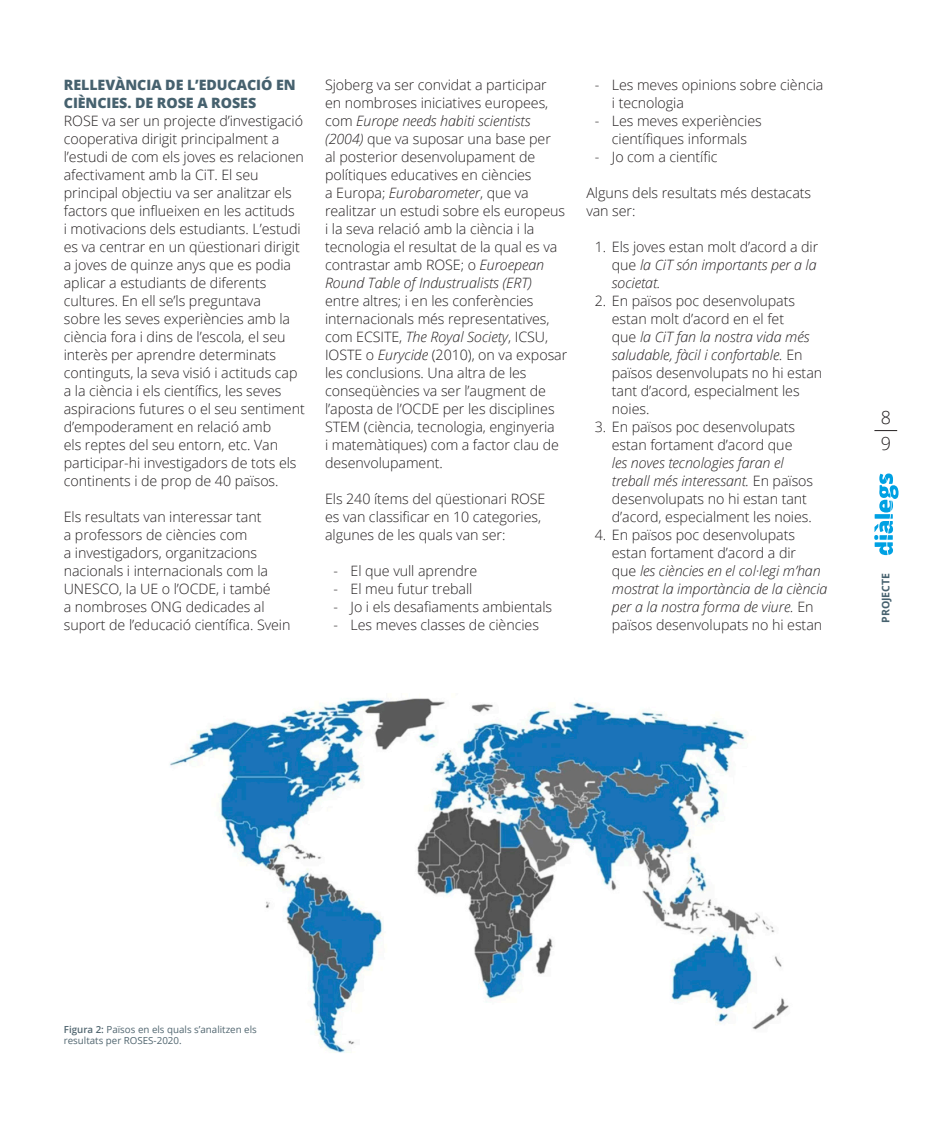
<style>
.page{position:relative;width:936px;height:1127px;background:#fff}
.page>*{position:absolute;margin:0;border:0;box-sizing:border-box;transform-origin:0 0}
.TEXTOS{font:300 18px "Open Sans";color:#231f20}
.TEXTOS-2{font:300 14.25px/18px "Open Sans";letter-spacing:-.005em;color:#231f20}
.TEXTOS-3{font:800 14.25px/18px "Open Sans";letter-spacing:-.005em;color:#46616e}
.t1{font:700 10.5px "Open Sans";color:#46616e}
.t2{font:9.75px/11.7px "Open Sans";color:#516670}
.s1{font-style:italic}
.s2{font-weight:600}
</style>
<div class="page">
<svg style="left:874px;top:473px;width:24px;height:82px"></svg>
<img style="left:170px;top:698px;width:619px;height:355px">
<svg style="left:874px;top:430px;width:23px;height:1px"></svg>
<p class="TEXTOS-3" style="left:64px;top:75px;width:233px">RELLEVÀNCIA DE L’EDUCACIÓ EN<br>CIÈNCIES. DE ROSE A ROSES</p>
<p class="TEXTOS-2" style="left:64px;top:111px;width:242px">ROSE va ser un projecte d’investigació cooperativa dirigit principalment a l’estudi de com els joves es relacionen afectivament amb la CiT. El seu principal objectiu va ser analitzar els factors que influeixen en les actituds<br>i motivacions dels estudiants. L’estudi es va centrar en un qüestionari dirigit a joves de quinze anys que es podia aplicar a estudiants de diferents cultures. En ell se’ls preguntava<br>sobre les seves experiències amb la ciència fora i dins de l’escola, el seu interès per aprendre determinats continguts, la seva visió i actituds cap a la ciència i els científics, les seves aspiracions futures o el seu sentiment d’empoderament en relació amb<br>els reptes del seu entorn, etc. Van participar-hi investigadors de tots els continents i de prop de 40 països.</p>
<p class="TEXTOS-2" style="left:64px;top:507px;width:228px">Els resultats van interessar tant<br>a professors de ciències com<br>a investigadors, organitzacions nacionals i internacionals com la<br>UNESCO, la UE o l’OCDE, i també<br>a nombroses ONG dedicades al suport de l’educació científica. Svein</p>
<p class="TEXTOS-2" style="left:325px;top:75px;width:244px">Sjoberg va ser convidat a participar<br>en nombroses iniciatives europees, com <span class="s1">Europe needs habiti scientists (2004)</span> que va suposar una base per<br>al posterior desenvolupament de polítiques educatives en ciències<br>a Europa; <span class="s1">Eurobarometer</span>, que va realitzar un estudi sobre els europeus i la seva relació amb la ciència i la tecnologia el resultat de la qual es va contrastar amb ROSE; o <span class="s1">Euroepean Round Table of Industrualists (ERT) </span>entre altres; i en les conferències internacionals més representatives, com ECSITE, <span class="s1">The Royal Society</span>, ICSU, IOSTE o <span class="s1">Eurycide</span> (2010), on va exposar les conclusions. Una altra de les conseqüències va ser l’augment de l’aposta de l’OCDE per les disciplines STEM (ciència, tecnologia, enginyeria<br>i matemàtiques) com a factor clau de desenvolupament.</p>
<p class="TEXTOS-2" style="left:325px;top:489px;width:222px">Els 240 ítems del qüestionari ROSE es van classificar en 10 categories, algunes de les quals van ser:</p>
<p class="TEXTOS-2" style="left:333px;top:561px;width:145px">- El que vull aprendre</p>
<p class="TEXTOS-2" style="left:333px;top:579px;width:140px">- El meu futur treball</p>
<p class="TEXTOS-2" style="left:333px;top:597px;width:220px">- Jo i els desafiaments ambientals</p>
<p class="TEXTOS-2" style="left:333px;top:615px;width:207px">- Les meves classes de ciències</p>
<p class="TEXTOS-2" style="left:612px;top:75px;width:213px;text-indent:-17px">- Les meves opinions sobre ciència i tecnologia</p>
<p class="TEXTOS-2" style="left:595px;top:111px;width:168px;text-align:center">- Les meves experiències científiques informals</p>
<p class="TEXTOS-2" style="left:595px;top:147px;width:124px">- Jo com a científic</p>
<p class="TEXTOS-2" style="left:586px;top:183px;width:226px">Alguns dels resultats més destacats van ser:</p>
<p class="TEXTOS-2" style="left:612px;top:237px;width:208px;text-align:justify;text-indent:-17px">1. Els joves estan molt d’acord a dir que <span class="s1">la CiT són importants per a la societat.</span></p>
<p class="TEXTOS-2" style="left:612px;top:291px;width:212px;text-indent:-17px">2. En països poc desenvolupats estan molt d’acord en el fet<br>que <span class="s1">la CiT fan la nostra vida més saludable, fàcil i confortable.</span> En països desenvolupats no hi estan tant d’acord, especialment les noies.</p>
<p class="TEXTOS-2" style="left:612px;top:417px;width:203px;text-indent:-17px">3. En països poc desenvolupats estan fortament d’acord que<br><span class="s1">les noves tecnologies faran el treball més interessant.</span> En països desenvolupats no hi estan tant d’acord, especialment les noies.</p>
<p class="TEXTOS-2" style="left:612px;top:525px;width:217px;text-indent:-17px">4. En països poc desenvolupats estan fortament d’acord a dir<br>que <span class="s1">les ciències en el col·legi m’han mostrat la importància de la ciència per a la nostra forma de viure.</span> En països desenvolupats no hi estan</p>
<p class="TEXTOS" style="left:880px;top:406px;width:12px">8</p>
<p class="TEXTOS" style="left:880px;top:431px;width:12px">9</p>
<p class="t1" style="left:878px;top:623px;width:51px;rotate:-90deg">PROJECTE</p>
<p class="t2" style="left:64px;top:1023px;width:194px"><span class="s2">Figura 2:</span> Països en els quals s’analitzen els resultats per ROSES-2020.</p>
</div>
